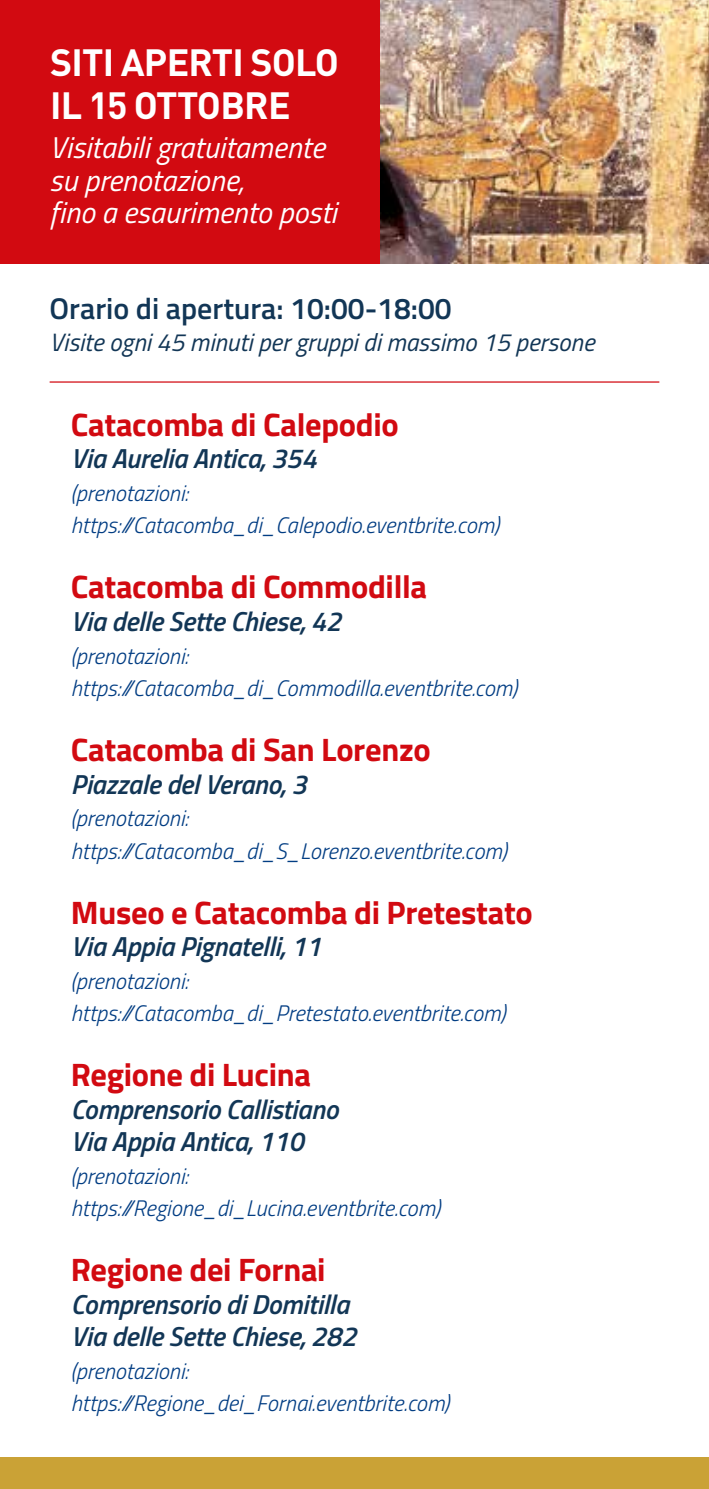
<style>
.page{position:relative;width:709px;height:1489px;background:#fff}
.page>*{position:absolute;margin:0;border:0;box-sizing:border-box;transform-origin:0 0}
.t1{font:700 37.5px/42.5px "DIN Pro";letter-spacing:-.02em;color:#fff}
.t2{font:700 32.5px "Titillium";letter-spacing:-.01em;color:#d20a11}
.t3{font:italic 30px/32.5px "Titillium";color:#fff}
.t4{font:600 30px "Titillium";color:#123656}
.t5{font:italic 600 27.5px/32.5px "Titillium";letter-spacing:-.01em;color:#123656}
.t6{font:italic 25px "Titillium";color:#123656}
.t7{font:italic 300 22.5px/32.5px "Titillium";color:#023d83}
</style>
<div class="page">
<img style="left:379px;top:0;width:330px;height:263px">
<div style="left:0;top:1456px;width:709px;height:32px;background:#caa236"></div>
<div style="left:0;top:0;width:379px;height:263px;background:#d20a11"></div>
<hr style="left:50px;top:381px;width:609px;height:1px;background:#d20a11">
<h1 class="t1" style="left:50px;top:37px;width:290px">SITI APERTI SOLO<br>IL 15 OTTOBRE</h1>
<h3 class="t3" style="left:50px;top:130px;width:289px">Visitabili gratuitamente su prenotazione,<br>fino a esaurimento posti</h3>
<h3 class="t4" style="left:50px;top:285px;width:403px">Orario di apertura: 10:00-18:00</h3>
<p class="t6" style="left:50px;top:324px;width:546px">Visite ogni 45 minuti per gruppi di massimo 15 persone</p>
<h2 class="t2" style="left:71px;top:399px;width:329px">Catacomba di Calepodio</h2>
<p class="t5" style="left:71px;top:441px;width:247px">Via Aurelia Antica, 354</p>
<p class="t7" style="left:71px;top:475px;width:430px">(prenotazioni: https://Catacomba_di_Calepodio.eventbrite.com)</p>
<h2 class="t2" style="left:71px;top:562px;width:358px">Catacomba di Commodilla</h2>
<p class="t5" style="left:71px;top:603px;width:272px">Via delle Sette Chiese, 42</p>
<p class="t7" style="left:71px;top:638px;width:448px">(prenotazioni: https://Catacomba_di_Commodilla.eventbrite.com)</p>
<h2 class="t2" style="left:71px;top:724px;width:361px">Catacomba di San Lorenzo</h2>
<p class="t5" style="left:71px;top:766px;width:237px">Piazzale del Verano, 3</p>
<p class="t7" style="left:71px;top:800px;width:437px">(prenotazioni: https://Catacomba_di_S_Lorenzo.eventbrite.com)</p>
<h2 class="t2" style="left:71px;top:887px;width:463px">Museo e Catacomba di Pretestato</h2>
<p class="t5" style="left:71px;top:928px;width:252px">Via Appia Pignatelli, 11</p>
<p class="t7" style="left:71px;top:963px;width:436px">(prenotazioni: https://Catacomba_di_Pretestato.eventbrite.com)</p>
<h2 class="t2" style="left:71px;top:1049px;width:242px">Regione di Lucina</h2>
<p class="t5" style="left:71px;top:1091px;width:269px">Comprensorio Callistiano<br>Via Appia Antica, 110</p>
<p class="t7" style="left:71px;top:1158px;width:371px">(prenotazioni: https://Regione_di_Lucina.eventbrite.com)</p>
<h2 class="t2" style="left:71px;top:1244px;width:256px">Regione dei Fornai</h2>
<p class="t5" style="left:71px;top:1286px;width:287px">Comprensorio di Domitilla<br>Via delle Sette Chiese, 282</p>
<p class="t7" style="left:71px;top:1353px;width:380px">(prenotazioni: https://Regione_dei_Fornai.eventbrite.com)</p>
</div>
